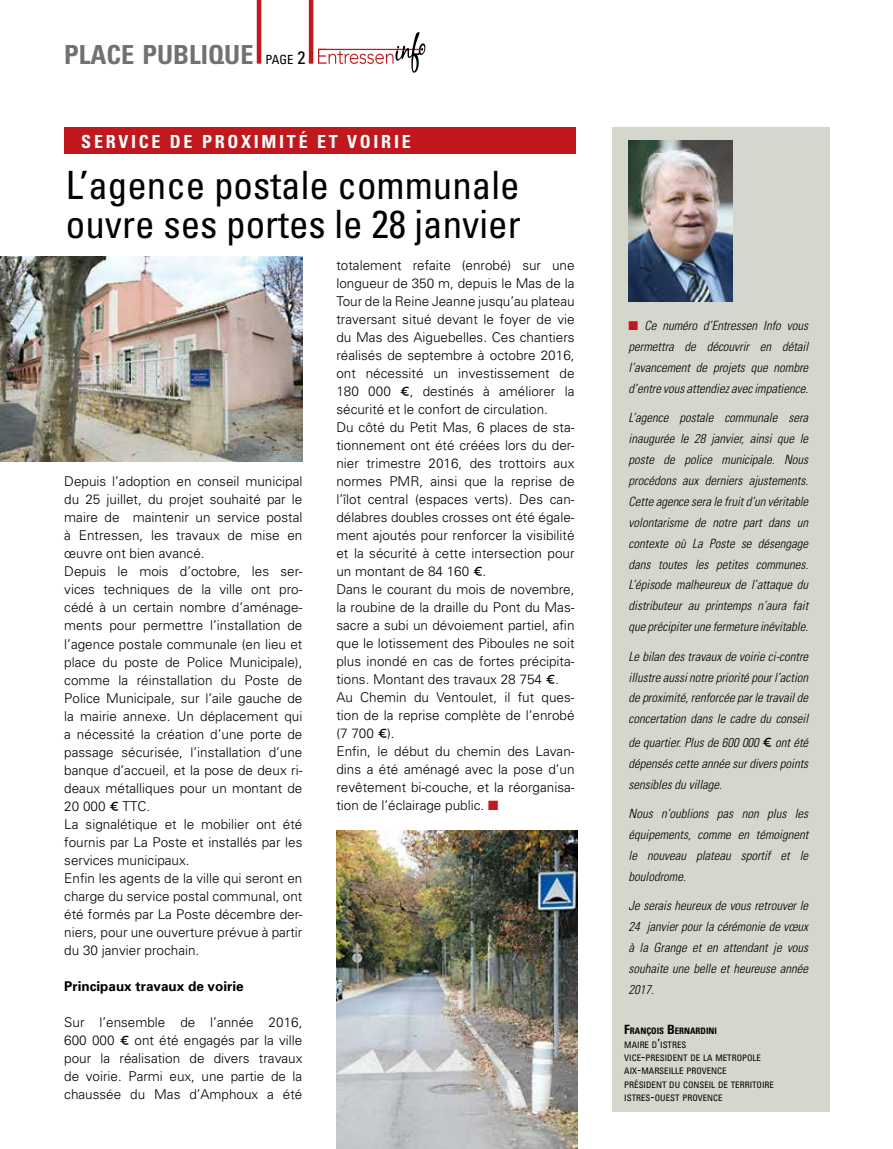
<style>
.page{position:relative;width:893px;height:1149px;background:#fff}
.page>*{position:absolute;margin:0;border:0;box-sizing:border-box;transform-origin:0 0}
.t1{font:condensed 39px/39px "Univers";color:#000}
.t2{font:700 condensed 26.25px "Univers";color:#707172}
.t3{font:700 condensed 18px "Univers";letter-spacing:.15em;color:#fff}
.t4{font:300 13.5px/18px "Univers";color:#000}
.t5{font:700 13.5px "Univers";color:#000}
.t6{font:italic 300 condensed 12.75px/20.9px "Univers";color:#000;text-align:justify}
.t7{font:condensed 8.85px/13.4px "Univers";color:#000}
.t8{font:700 condensed 8.85px/13.4px "Univers";color:#000}
.s1{font-weight:400;font-size:12.6px;color:#000}
.s2{font-weight:400;font-size:18px;color:#000}
.s3{font-family:"Cabin";font-weight:400}
.s4{color:#c0181d}
.s5{font-family:"Cabin";font-weight:400;font-style:normal;font-stretch:normal;font-size:13.5px}
.s6{font-size:12.75px}
.s7{font-weight:400}
</style>
<div class="page">
<div style="left:611px;top:128px;width:218px;height:983px;background:#d5d6cc"></div>
<img style="left:629px;top:140px;width:103px;height:161px">
<div style="left:64px;top:128px;width:512px;height:26px;background:#c0181d"></div>
<img style="left:0;top:256px;width:303px;height:205px">
<img style="left:337px;top:830px;width:240px;height:318px">
<hr style="left:257px;top:0;width:4px;height:64px;background:#c0181d">
<hr style="left:309px;top:0;width:4px;height:64px;background:#c0181d">
<svg style="left:318px;top:32px;width:107px;height:41px"></svg>
<h2 class="t2" style="left:64px;top:39px;width:243px">PLACE PUBLIQUE <span class="s1">PAGE</span> <span class="s2">2</span></h2>
<h3 class="t3" style="left:81px;top:130px;width:331px">SERVICE DE PROXIMITÉ ET VOIRIE</h3>
<h1 class="t1" style="left:66px;top:164px;width:456px">L’agence postale communale ouvre ses portes le 28 janvier</h1>
<p class="t4" style="left:64px;top:472px;width:240px">Depuis l’adoption en conseil municipal du 25 juillet, du projet souhaité par le maire de maintenir un service postal à Entressen, les travaux de mise en œuvre ont bien avancé.<br>Depuis le mois d’octobre, les ser&shy;vices techniques de la ville ont pro&shy;cédé à un certain nombre d’aménage&shy;ments pour permettre l’installation de l’agence postale communale (en lieu et place du poste de Police Municipale), comme la réinstallation du Poste de Police Municipale, sur l’aile gauche de la mairie annexe. Un déplacement qui a nécessité la création d’une porte de passage sécurisée, l’installation d’une banque d’accueil, et la pose de deux ri&shy;deaux métalliques pour un montant de 20 000 <span class="s3">€</span> TTC.<br>La signalétique et le mobilier ont été fournis par La Poste et installés par les services municipaux.<br>Enfin les agents de la ville qui seront en charge du service postal communal, ont été formés par La Poste décembre der&shy;niers, pour une ouverture prévue à partir du 30 janvier prochain.</p>
<p class="t5" style="left:64px;top:976px;width:181px">Principaux travaux de voirie</p>
<p class="t4" style="left:64px;top:1012px;width:240px;text-align:justify">Sur l’ensemble de l’année 2016, 600 000 <span class="s3">€</span> ont été engagés par la ville pour la réalisation de divers travaux de voirie. Parmi eux, une partie de la chaussée du Mas d’Amphoux a été</p>
<p class="t4" style="left:336px;top:256px;width:240px">totalement refaite (enrobé) sur une longueur de 350 m, depuis le Mas de la Tour de la Reine Jeanne jusqu’au plateau traversant situé devant le foyer de vie du Mas des Aiguebelles. Ces chantiers réalisés de septembre à octobre 2016, ont nécessité un investissement de 180 000 <span class="s3">€</span>, destinés à améliorer la sécurité et le confort de circulation.<br>Du côté du Petit Mas, 6 places de sta&shy;tionnement ont été créées lors du der&shy;nier trimestre 2016, des trottoirs aux normes PMR, ainsi que la reprise de l’îlot central (espaces verts). Des can&shy;délabres doubles crosses ont été égale&shy;ment ajoutés pour renforcer la visibilité et la sécurité à cette intersection pour un montant de 84 160 <span class="s3">€</span>.<br>Dans le courant du mois de novembre, la roubine de la draille du Pont du Mas&shy;sacre a subi un dévoiement partiel, afin que le lotissement des Piboules ne soit plus inondé en cas de fortes précipita&shy;tions. Montant des travaux 28 754 <span class="s3">€</span>.<br>Au Chemin du Ventoulet, il fut ques&shy;tion de la reprise complète de l’enrobé (7 700 <span class="s3">€</span>).<br>Enfin, le début du chemin des Lavan&shy;dins a été aménagé avec la pose d’un revêtement bi-couche, et la réorganisa&shy;tion de l’éclairage public. <span class="s4">■</span></p>
<p class="t6" style="left:629px;top:315px;width:181px"><span class="s4">■</span> Ce numéro d’Entressen Info vous permettra de découvrir en détail l’avancement de projets que nombre d’entre vous attendiez avec impatience.</p>
<p class="t6" style="left:629px;top:407px;width:181px">L’agence postale communale sera inaugurée le 28 janvier, ainsi que le poste de police municipale. Nous procédons aux derniers ajustements.<br>Cette agence sera le fruit d’un véritable volontarisme de notre part dans un contexte où La Poste se désengage dans toutes les petites communes.<br>L’épisode malheureux de l’attaque du distributeur au printemps n’aura fait que précipiter une fermeture inévitable.</p>
<p class="t6" style="left:629px;top:645px;width:181px">Le bilan des travaux de voirie ci-contre illustre aussi notre priorité pour l’action de proximité, renforcée par le travail de concertation dans le cadre du conseil</p>
<p class="t6" style="left:629px;top:731px;width:181px">de quartier. Plus de 600 000 <span class="s5">€</span> ont été dépensés cette année sur divers points sensibles du village.</p>
<p class="t6" style="left:629px;top:803px;width:181px">Nous n’oublions pas non plus les équipements, comme en témoignent le nouveau plateau sportif et le boulodrome.</p>
<p class="t6" style="left:629px;top:895px;width:181px">Je serais heureux de vous retrouver le 24 janvier pour la cérémonie de vœux à la Grange et en attendant je vous souhaite une belle et heureuse année 2017.</p>
<p class="t8" style="left:624px;top:1023px;width:94px"><span class="s6">F</span>RANÇOIS <span class="s6">B</span>ERNARDINI<br><span class="s7">MAIRE</span></p>
<p class="t7" style="left:624px;top:1037px;width:54px;text-indent:28px">D<span class="s6">’</span>ISTRES<br>VI CE<span class="s6">-</span>PRESI</p>
<p class="t7" style="left:667px;top:1050px;width:94px">DENT DE LA METROPOLE</p>
<p class="t7" style="left:624px;top:1063px;width:23px">AIX<span class="s6">-</span>MARSEI</p>
<p class="t7" style="left:624px;top:1063px;width:103px;text-indent:47px">LLE PROVEN CE<br>PRÉSIDENT DU CONSEI</p>
<p class="t7" style="left:711px;top:1077px;width:29px">L DE TERRI</p>
<p class="t7" style="left:752px;top:1077px;width:15px">TOIRE</p>
<p class="t7" style="left:624px;top:1090px;width:99px">ISTRES<span class="s6">-</span>OUEST PROVEN CE</p>
</div>
